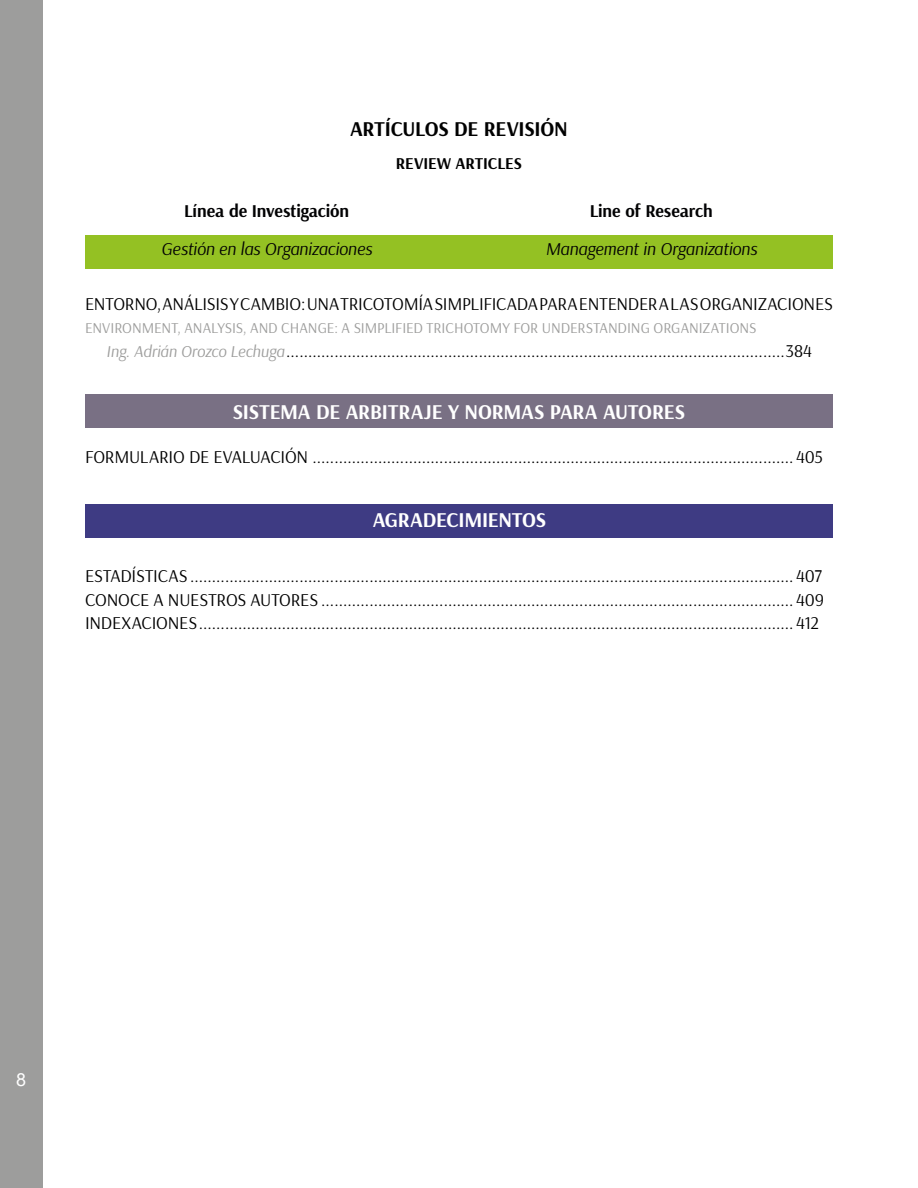
<style>
.page{position:relative;width:918px;height:1188px;background:#fff}
.page>*{position:absolute;margin:0;border:0;box-sizing:border-box;transform-origin:0 0}
.t1{font:700 21px "Arsenal";letter-spacing:-.01em;color:#fff}
.t2{font:700 21px "Arsenal";letter-spacing:-.01em;color:#000}
.t3{font:18px/23.7px "Arsenal";letter-spacing:-.01em;color:#000;text-align:justify}
.t4{font:italic 18px "Arsenal";letter-spacing:-.01em;color:#020203}
.t5{font:700 18px "Arsenal";letter-spacing:-.005em;color:#020203}
.t6{font:18px "Arial";color:#fff}
.t7{font:700 16.5px "Arsenal";letter-spacing:-.005em;color:#000}
.t8{font:15px "Arsenal";color:#9d9d9c}
.s1{font-style:italic;font-size:16.5px;color:#9d9d9c}
</style>
<div class="page">
<div style="left:0;top:0;width:42px;height:1188px;background:#9d9d9c"></div>
<div style="left:85px;top:394px;width:748px;height:34px;background:#797084"></div>
<div style="left:85px;top:504px;width:748px;height:34px;background:#3e3b83"></div>
<div style="left:85px;top:235px;width:748px;height:33px;background:#94c123"></div>
<p class="t2" style="left:350px;top:114px;width:219px">ARTÍCULOS DE REVISIÓN</p>
<p class="t7" style="left:396px;top:152px;width:128px">REVIEW ARTICLES</p>
<p class="t5" style="left:590px;top:198px;width:125px">Line of Research</p>
<p class="t4" style="left:545px;top:237px;width:213px">Management in Organizations</p>
<p class="t5" style="left:184px;top:198px;width:167px">Línea de Investigación</p>
<p class="t4" style="left:161px;top:237px;width:212px">Gestión en las Organizaciones</p>
<p class="t3" style="left:85px;top:291px;width:749px">ENTORNO, ANÁLISIS Y CAMBIO: UNA TRICOTOMÍA SIMPLIFICADA PARA ENTENDER A LAS ORGANIZACIONES</p>
<p class="t8" style="left:85px;top:318px;width:673px">ENVIRONMENT, ANALYSIS, AND CHANGE: A SIMPLIFIED TRICHOTOMY FOR UNDERSTANDING ORGANIZATIONS</p>
<p class="t3" style="left:106px;top:339px;width:707px"><span class="s1">Ing. Adrián Orozco Lechuga</span>..................................................................................................................384</p>
<p class="t1" style="left:233px;top:397px;width:454px">SISTEMA DE ARBITRAJE Y NORMAS PARA AUTORES</p>
<p class="t3" style="left:85px;top:444px;width:740px">FORMULARIO DE EVALUACIÓN .............................................................................................................. 405</p>
<p class="t1" style="left:373px;top:505px;width:175px">AGRADECIMIENTOS</p>
<p class="t3" style="left:85px;top:563px;width:741px">ESTADÍSTICAS .......................................................................................................................................... 407<br>CONOCE A NUESTROS AUTORES ............................................................................................................ 409<br>INDEXACIONES........................................................................................................................................ 412</p>
<p class="t6" style="left:16px;top:1068px;width:12px">8</p>
</div>
